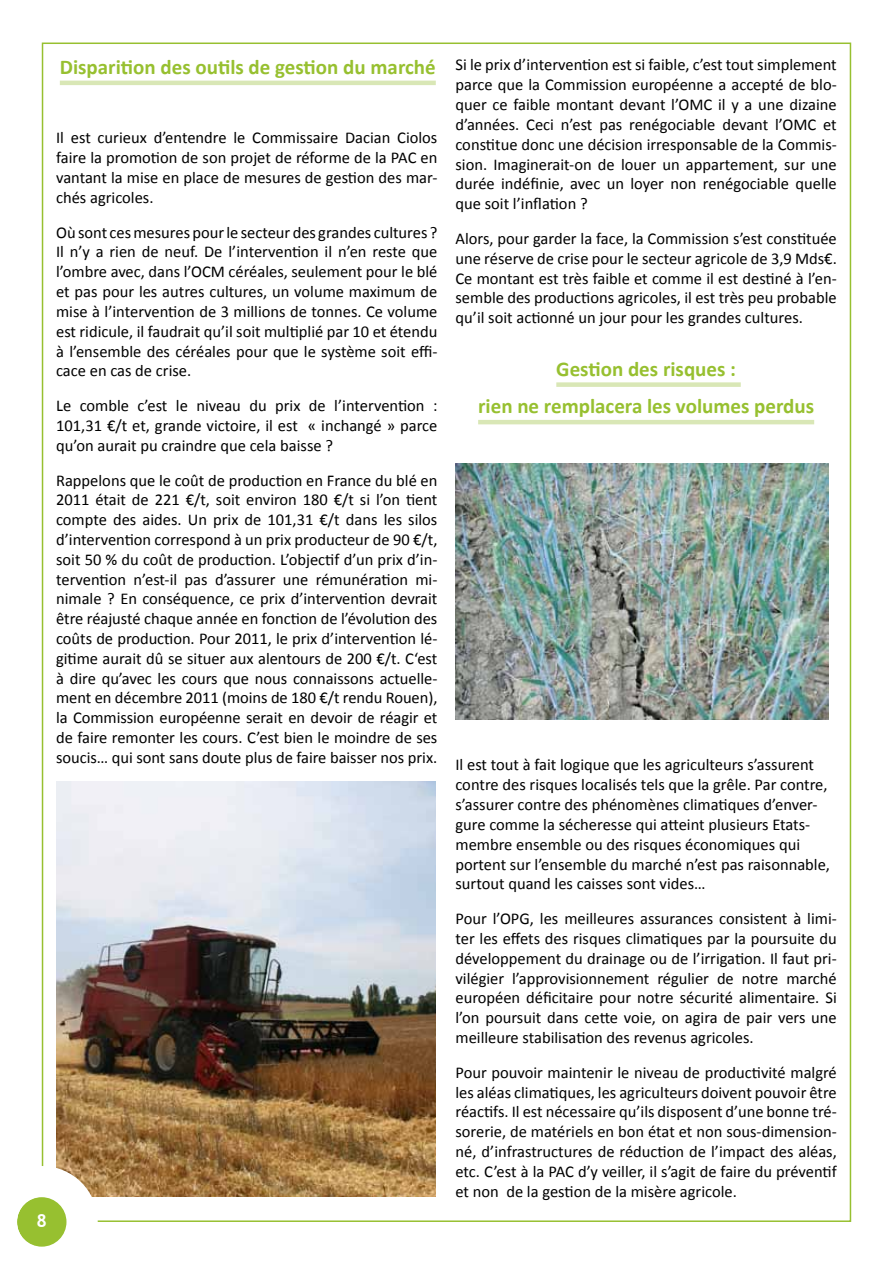
<style>
.page{position:relative;width:893px;height:1263px;background:#fff}
.page>*{position:absolute;margin:0;border:0;box-sizing:border-box;transform-origin:0 0}
.t1{font:700 21px/37.5px "Calibri";color:#97c030;text-align:center}
.t2{font:700 18px "Trebuchet MS";color:#fff}
.t3{font:16.5px/19.8px "Calibri";color:#000;text-align:justify}
</style>
<div class="page">
<hr style="left:60px;top:81px;width:376px;height:4px;background:#d9e7b6">
<img style="left:56px;top:781px;width:380px;height:415px">
<div style="left:556px;top:382px;width:185px;height:5px;background:#d9e7b6"></div>
<hr style="left:478px;top:420px;width:336px;height:4px;background:#d9e7b6">
<img style="left:455px;top:463px;width:373px;height:256px">
<svg style="left:17px;top:1166px;width:81px;height:81px"></svg>
<p class="t1" style="left:60px;top:48px;width:377px">Disparition des outils de gestion du marché</p>
<p class="t3" style="left:56px;top:128px;width:383px">Il est curieux d’entendre le Commissaire Dacian Ciolos faire la promotion de son projet de réforme de la PAC en vantant la mise en place de mesures de gestion des mar&shy;chés agricoles.</p>
<p class="t3" style="left:56px;top:222px;width:383px">Où sont ces mesures pour le secteur des grandes cultures ?<br>Il n’y a rien de neuf. De l’intervention il n’en reste que l’ombre avec, dans l’OCM céréales, seulement pour le blé et pas pour les autres cultures, un volume maximum de mise à l’intervention de 3 millions de tonnes. Ce volume est ridicule, il faudrait qu’il soit multiplié par 10 et étendu à l’ensemble des céréales pour que le système soit effi&shy;cace en cas de crise.</p>
<p class="t3" style="left:56px;top:396px;width:383px">Le comble c’est le niveau du prix de l’intervention :<br>101,31 €/t et, grande victoire, il est « inchangé » parce qu’on aurait pu craindre que cela baisse ?</p>
<p class="t3" style="left:56px;top:470px;width:383px">Rappelons que le coût de production en France du blé en 2011 était de 221 €/t, soit environ 180 €/t si l’on tient compte des aides. Un prix de 101,31 €/t dans les silos d’intervention correspond à un prix producteur de 90 €/t, soit 50 % du coût de production. L’objectif d’un prix d’in&shy;tervention n’est-il pas d’assurer une rémunération mi&shy;nimale ? En conséquence, ce prix d’intervention devrait être réajusté chaque année en fonction de l’évolution des coûts de production. Pour 2011, le prix d’intervention lé&shy;gitime aurait dû se situer aux alentours de 200 €/t. C‘est à dire qu’avec les cours que nous connaissons actuelle&shy;ment en décembre 2011 (moins de 180 €/t rendu Rouen), la Commission européenne serait en devoir de réagir et de faire remonter les cours. C’est bien le moindre de ses soucis… qui sont sans doute plus de faire baisser nos prix.</p>
<p class="t2" style="left:36px;top:1209px;width:12px">8</p>
<p class="t3" style="left:455px;top:55px;width:383px">Si le prix d’intervention est si faible, c’est tout simplement parce que la Commission européenne a accepté de blo&shy;quer ce faible montant devant l’OMC il y a une dizaine d’années. Ceci n’est pas renégociable devant l’OMC et constitue donc une décision irresponsable de la Commis&shy;sion. Imaginerait-on de louer un appartement, sur une durée indéfinie, avec un loyer non renégociable quelle que soit l’inflation ?</p>
<p class="t3" style="left:455px;top:229px;width:383px">Alors, pour garder la face, la Commission s’est constituée une réserve de crise pour le secteur agricole de 3,9 Mds€.<br>Ce montant est très faible et comme il est destiné à l’en&shy;semble des productions agricoles, il est très peu probable qu’il soit actionné un jour pour les grandes cultures.</p>
<p class="t1" style="left:478px;top:350px;width:338px">Gestion des risques :<br>rien ne remplacera les volumes perdus</p>
<p class="t3" style="left:455px;top:755px;width:376px;text-align:left">Il est tout à fait logique que les agriculteurs s’assurent contre des risques localisés tels que la grêle. Par contre, s’assurer contre des phénomènes climatiques d’enver&shy;gure comme la sécheresse qui atteint plusieurs Etats&shy;membre ensemble ou des risques économiques qui portent sur l’ensemble du marché n’est pas raisonnable, surtout quand les caisses sont vides…</p>
<p class="t3" style="left:455px;top:909px;width:383px">Pour l’OPG, les meilleures assurances consistent à limi&shy;ter les effets des risques climatiques par la poursuite du développement du drainage ou de l’irrigation. Il faut pri&shy;vilégier l’approvisionnement régulier de notre marché européen déficitaire pour notre sécurité alimentaire. Si l’on poursuit dans cette voie, on agira de pair vers une meilleure stabilisation des revenus agricoles.</p>
<p class="t3" style="left:455px;top:1062px;width:383px">Pour pouvoir maintenir le niveau de productivité malgré les aléas climatiques, les agriculteurs doivent pouvoir être réactifs. Il est nécessaire qu’ils disposent d’une bonne tré&shy;sorerie, de matériels en bon état et non sous-dimension&shy;né, d’infrastructures de réduction de l’impact des aléas, etc. C’est à la PAC d’y veiller, il s’agit de faire du préventif et non de la gestion de la misère agricole.</p>
</div>
